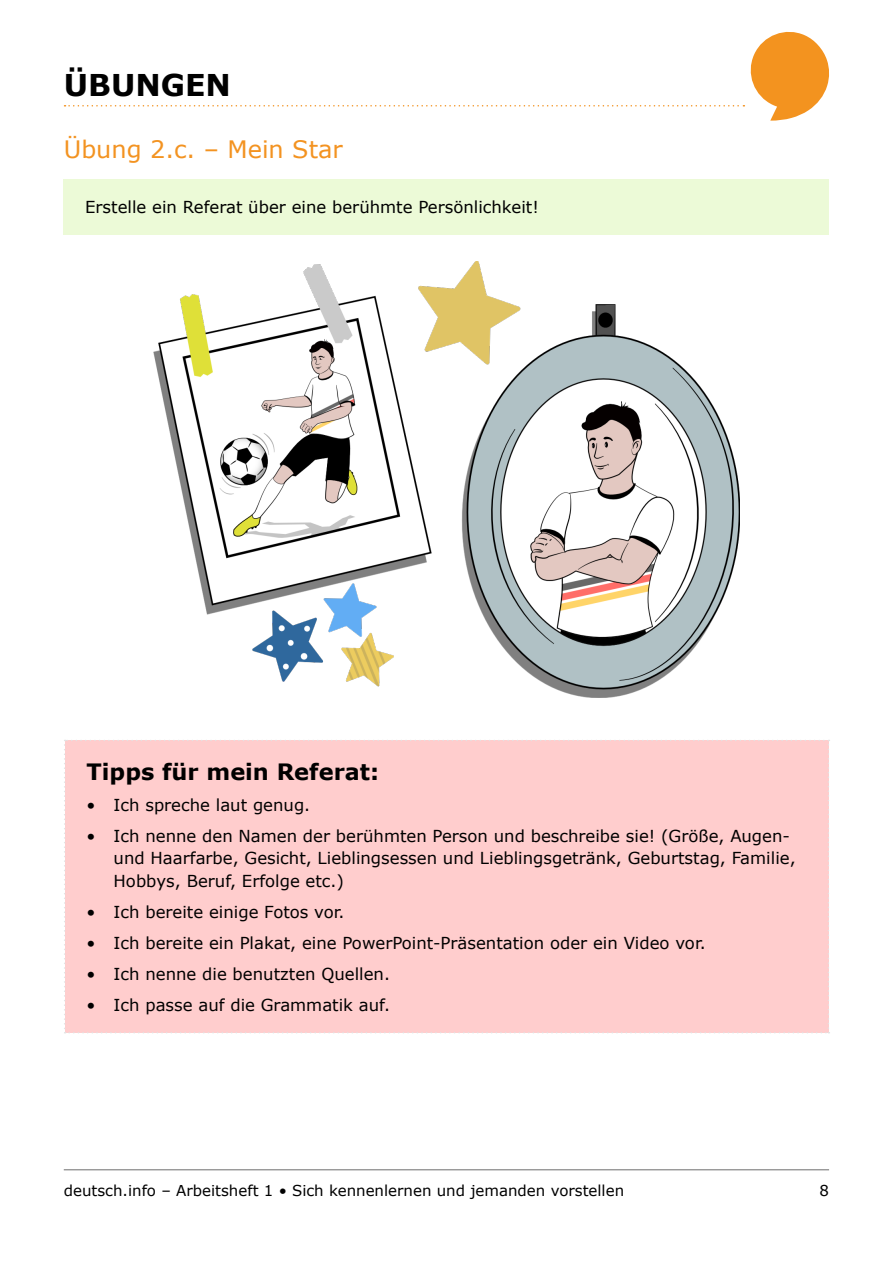
<style>
.page{position:relative;width:893px;height:1263px;background:#fff}
.page>*{position:absolute;margin:0;border:0;box-sizing:border-box;transform-origin:0 0}
.t1{font:700 30px "Verdana";color:#000}
.User_Exercise_Title{font:24px "Verdana";color:#f39321}
.User_Text_Title{font:700 22.5px "Verdana";color:#000}
.User_Normal{font:16.5px/22.5px "Verdana";color:#000}
.t2{font:15px "Verdana";color:#000}
</style>
<div class="page">
<svg style="left:65px;top:31px;width:764px;height:90px"></svg>
<hr style="left:64px;top:1169px;width:765px;height:1px;background:#6c6c6c">
<div style="left:64px;top:740px;width:765px;height:293px;background:#ffcdcd"></div>
<div style="left:64px;top:179px;width:765px;height:56px;background:#ecfad7"></div>
<img style="left:154px;top:261px;width:585px;height:436px">
<h1 class="t1" style="left:64px;top:66px;width:169px">ÜBUNGEN</h1>
<p class="User_Exercise_Title" style="left:64px;top:134px;width:280px">Übung 2.c. – Mein Star</p>
<p class="User_Normal" style="left:85px;top:196px;width:455px">Erstelle ein Referat über eine berühmte Persönlichkeit!</p>
<p class="User_Text_Title" style="left:87px;top:757px;width:294px">Tipps für mein Referat:</p>
<p class="User_Normal" style="left:87px;top:794px;width:225px">• Ich spreche laut genug.</p>
<p class="User_Normal" style="left:114px;top:825px;width:684px;text-indent:-27px">• Ich nenne den Namen der berühmten Person und beschreibe sie! (Größe, Augen&shy;und Haarfarbe, Gesicht, Lieblingsessen und Lieblingsgetränk, Geburtstag, Familie,<br>Hobbys, Beruf, Erfolge etc.)</p>
<p class="User_Normal" style="left:87px;top:901px;width:260px">• Ich bereite einige Fotos vor.</p>
<p class="User_Normal" style="left:87px;top:932px;width:621px">• Ich bereite ein Plakat, eine PowerPoint-Präsentation oder ein Video vor.</p>
<p class="User_Normal" style="left:87px;top:963px;width:305px">• Ich nenne die benutzten Quellen.</p>
<p class="User_Normal" style="left:87px;top:994px;width:305px">• Ich passe auf die Grammatik auf.</p>
<p class="t2" style="left:64px;top:1181px;width:562px">deutsch.info – Arbeitsheft 1 • Sich kennenlernen und jemanden vorstellen</p>
<p class="t2" style="left:819px;top:1181px;width:11px">8</p>
</div>
